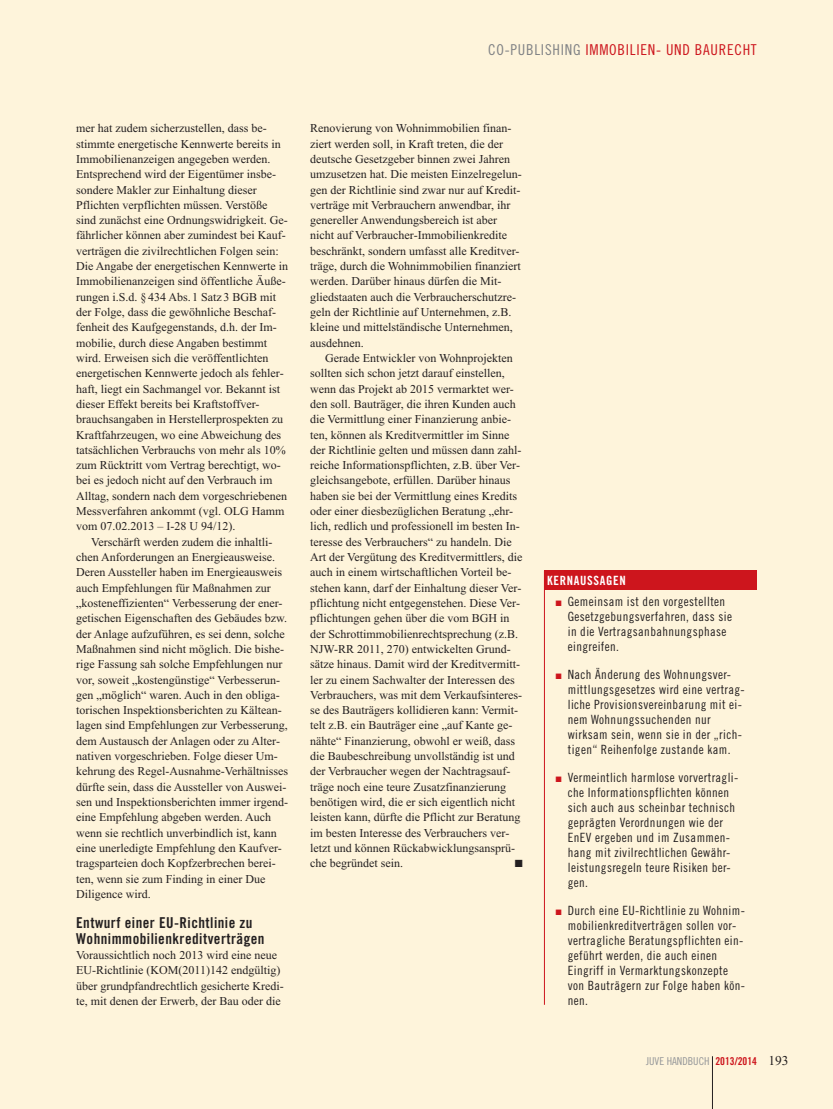
<style>
.page{position:relative;width:833px;height:1109px;background:#fff}
.page>*{position:absolute;margin:0;border:0;box-sizing:border-box;transform-origin:0 0}
.t1{font:15px/15.3px "Trade Gothic LT Std Bd Cn 20";letter-spacing:.03em;color:#231f20}
.t2{font:15px "Trade Gothic LT Std Cn 18";letter-spacing:.05em;color:#cd151d}
.t3{font:12.75px/15px "Trade Gothic LT Std Cn 18";letter-spacing:.03em;color:#231f20}
.t4{font:12.75px "Trade Gothic LT Std Bd Cn 20";color:#fff}
.t5{font:12px/15.3px "Juve Times New Roman";color:#231f20}
.t6{font:10.8px "Trade Gothic LT Std Cn 18";color:#939598}
.s1{color:#808285}
.s2{color:#cd151d}
.s3{font-family:"Trade Gothic LT Std Bd Cn 20";color:#cd151d}
.s4{font-family:"Times";font-size:13.5px;color:#231f20}
</style>
<div class="page">
<div style="left:2px;top:0;width:831px;height:1109px;background:#fef4db"></div>
<hr style="left:0;top:0;width:2px;height:1109px;background:#fef4db">
<hr style="left:712px;top:1056px;width:1px;height:53px;background:#231f20">
<hr style="left:544px;top:571px;width:1px;height:434px;background:#cd151d">
<div style="left:544px;top:571px;width:212px;height:19px;background:#cd151d"></div>
<p class="t2" style="left:488px;top:41px;width:270px"><span class="s1">co-publishing</span> Immobilien- und Baurecht</p>
<p class="t5" style="left:76px;top:121px;width:214px">mer hat zudem sicherzustellen, dass be&shy;stimmte energetische Kennwerte bereits in Immobilienanzeigen angegeben werden.<br>Entsprechend wird der Eigentümer insbe&shy;sondere Makler zur Einhaltung dieser Pflichten verpflichten müssen. Verstöße sind zunächst eine Ordnungswidrigkeit. Ge&shy;fährlicher können aber zumindest bei Kauf&shy;verträgen die zivilrechtlichen Folgen sein:<br>Die Angabe der energetischen Kennwerte in Immobilienanzeigen sind öffentliche Äuße&shy;rungen i.S.d. §434 Abs.1 Satz 3 BGB mit der Folge, dass die gewöhnliche Beschaf&shy;fenheit des Kaufgegenstands, d.h. der Im&shy;mobilie, durch diese Angaben bestimmt wird. Erweisen sich die veröffentlichten energetischen Kennwerte jedoch als fehler&shy;haft, liegt ein Sachmangel vor. Bekannt ist dieser Effekt bereits bei Kraftstoffver&shy;brauchsangaben in Herstellerprospekten zu Kraftfahrzeugen, wo eine Abweichung des tatsächlichen Verbrauchs von mehr als 10% zum Rücktritt vom Vertrag berechtigt, wo&shy;bei es jedoch nicht auf den Verbrauch im Alltag, sondern nach dem vorgeschriebenen Messverfahren ankommt (vgl. OLG Hamm vom 07.02.2013 – I-28 U 94/12).</p>
<p class="t5" style="left:76px;top:534px;width:213px;text-indent:15px">Verschärft werden zudem die inhaltli&shy;chen Anforderungen an Energieausweise.<br>Deren Aussteller haben im Energieausweis auch Empfehlungen für Maßnahmen zur „kosteneffizienten“ Verbesserung der ener&shy;getischen Eigenschaften des Gebäudes bzw. der Anlage aufzuführen, es sei denn, solche Maßnahmen sind nicht möglich. Die bishe&shy;rige Fassung sah solche Empfehlungen nur vor, soweit „kostengünstige“ Verbesserun&shy;gen „möglich“ waren. Auch in den obliga&shy;torischen Inspektionsberichten zu Kältean&shy;lagen sind Empfehlungen zur Verbesserung, dem Austausch der Anlagen oder zu Alter&shy;nativen vorgeschrieben. Folge dieser Um&shy;kehrung des Regel-Ausnahme-Verhältnisses dürfte sein, dass die Aussteller von Auswei&shy;sen und Inspektionsberichten immer irgend&shy;eine Empfehlung abgeben werden. Auch wenn sie rechtlich unverbindlich ist, kann eine unerledigte Empfehlung den Kaufver&shy;tragsparteien doch Kopfzerbrechen berei&shy;ten, wenn sie zum Finding in einer Due Diligence wird.</p>
<p class="t1" style="left:76px;top:915px;width:190px">Entwurf einer EU-Richtlinie zu<br>Wohnimmobilienkreditverträgen</p>
<p class="t5" style="left:76px;top:947px;width:209px">Voraussichtlich noch 2013 wird eine neue EU-Richtlinie (KOM(2011)142 endgültig) über grundpfandrechtlich gesicherte Kredi&shy;te, mit denen der Erwerb, der Bau oder die</p>
<p class="t5" style="left:310px;top:121px;width:213px">Renovierung von Wohnimmobilien finan&shy;ziert werden soll, in Kraft treten, die der deutsche Gesetzgeber binnen zwei Jahren umzusetzen hat. Die meisten Einzelregelun&shy;gen der Richtlinie sind zwar nur auf Kredit&shy;verträge mit Verbrauchern anwendbar, ihr genereller Anwendungsbereich ist aber nicht auf Verbraucher-Immobilienkredite beschränkt, sondern umfasst alle Kreditver&shy;träge, durch die Wohnimmobilien finanziert werden. Darüber hinaus dürfen die Mit&shy;gliedstaaten auch die Verbraucherschutzre&shy;geln der Richtlinie auf Unternehmen, z.B. kleine und mittelständische Unternehmen, ausdehnen.</p>
<p class="t5" style="left:310px;top:350px;width:214px;text-indent:15px">Gerade Entwickler von Wohnprojekten sollten sich schon jetzt darauf einstellen, wenn das Projekt ab 2015 vermarktet wer&shy;den soll. Bauträger, die ihren Kunden auch die Vermittlung einer Finanzierung anbie&shy;ten, können als Kreditvermittler im Sinne der Richtlinie gelten und müssen dann zahl&shy;reiche Informationspflichten, z.B. über Ver&shy;gleichsangebote, erfüllen. Darüber hinaus haben sie bei der Vermittlung eines Kredits oder einer diesbezüglichen Beratung „ehr&shy;lich, redlich und professionell im besten In&shy;teresse des Verbrauchers“ zu handeln. Die Art der Vergütung des Kreditvermittlers, die auch in einem wirtschaftlichen Vorteil be&shy;stehen kann, darf der Einhaltung dieser Ver&shy;pflichtung nicht entgegenstehen. Diese Ver&shy;pflichtungen gehen über die vom BGH in der Schrottimmobilienrechtsprechung (z.B.<br>NJW-RR 2011, 270) entwickelten Grund&shy;sätze hinaus. Damit wird der Kreditvermitt&shy;ler zu einem Sachwalter der Interessen des Verbrauchers, was mit dem Verkaufsinteres&shy;se des Bauträgers kollidieren kann: Vermit&shy;telt z.B. ein Bauträger eine „auf Kante ge&shy;nähte“ Finanzierung, obwohl er weiß, dass die Baubeschreibung unvollständig ist und der Verbraucher wegen der Nachtragsauf&shy;träge noch eine teure Zusatzfinanzierung benötigen wird, die er sich eigentlich nicht leisten kann, dürfte die Pflicht zur Beratung im besten Interesse des Verbrauchers ver&shy;letzt und können Rückabwicklungsansprü&shy;che begründet sein.</p>
<p class="t4" style="left:547px;top:573px;width:14px">Kernau</p>
<p class="t4" style="left:587px;top:573px;width:20px">ssagen</p>
<p class="t3" style="left:568px;top:594px;width:166px;text-indent:-13px"><span class="s2">▪</span> Gemeinsam ist den vorgestellten -Gesetzgebungsverfahren, dass sie in die Vertragsanbahnungsphase eingreifen.</p>
<p class="t3" style="left:568px;top:667px;width:178px;text-indent:-13px"><span class="s2">▪</span> Nach Änderung des Wohnungsver&shy;mittlungsgesetzes wird eine vertrag&shy;liche Provisionsvereinbarung mit ei&shy;nem Wohnungssuchenden nur wirksam sein, wenn sie in der „rich&shy;tigen“ Reihenfolge zustande kam.</p>
<p class="t3" style="left:568px;top:770px;width:172px;text-indent:-13px"><span class="s2">▪</span> Vermeintlich harmlose vorvertragli&shy;che Informationspflichten können sich auch aus scheinbar technisch geprägten Verordnungen wie der<br>EnEV ergeben und im Zusammen&shy;hang mit zivilrechtlichen Gewähr&shy;leistungsregeln teure Risiken ber&shy;gen.</p>
<p class="t3" style="left:568px;top:902px;width:179px;text-indent:-13px"><span class="s2">▪</span> Durch eine EU-Richtlinie zu Wohnim&shy;mobilienkreditverträgen sollen vor&shy;vertragliche Beratungspflichten ein&shy;geführt werden, die auch einen<br>Eingriff in Vermarktungskonzepte von Bauträgern zur Folge haben kön&shy;nen.</p>
<p class="t6" style="left:646px;top:1054px;width:144px">Juve Handbuch <span class="s3">2013/2014</span> <span class="s4">193</span></p>
</div>
